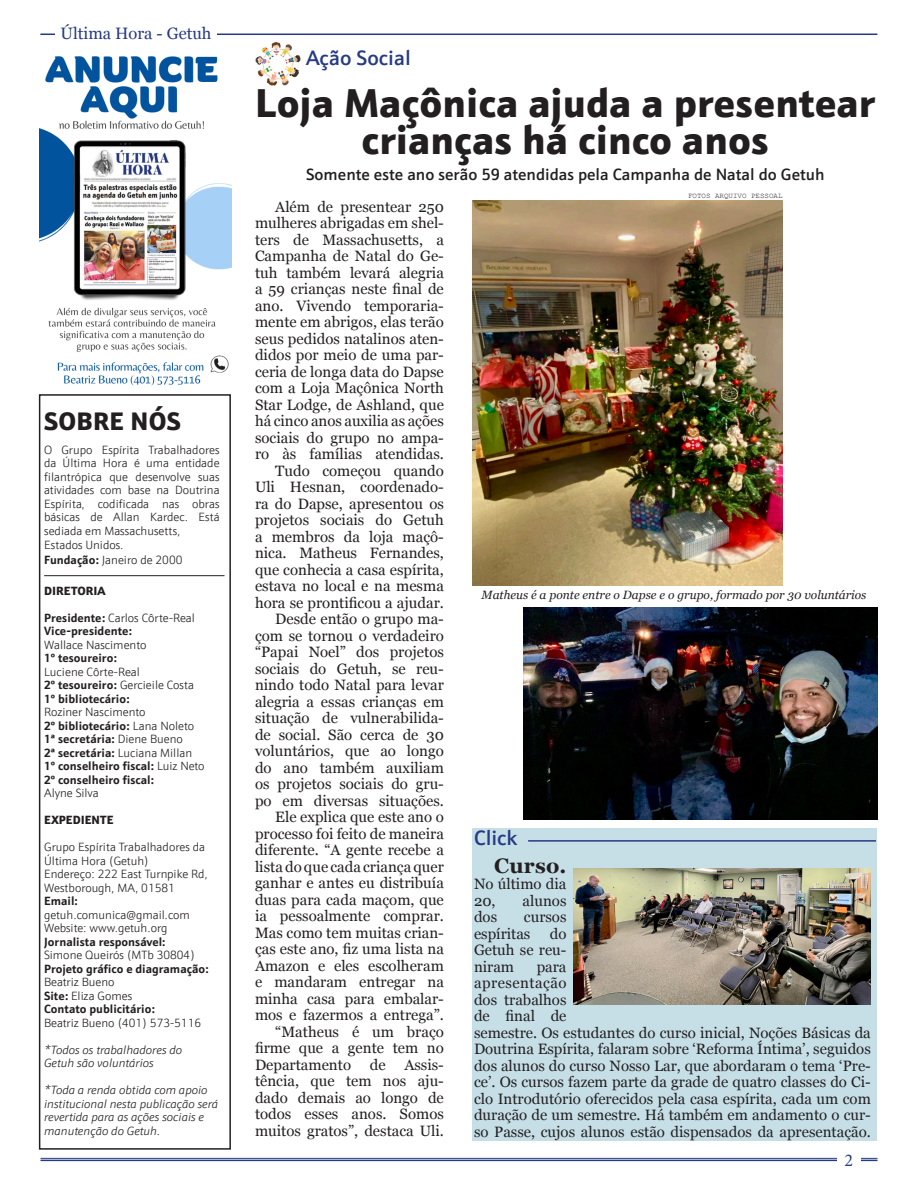
<style>
.page{position:relative;width:918px;height:1188px;background:#fff}
.page>*{position:absolute;margin:0;border:0;box-sizing:border-box;transform-origin:0 0}
.t1{font:900 40.5px/37.5px "Schnebel Sans ME";color:#231f20;text-align:center}
.t2{font:900 25.5px "Schnebel Sans ME";letter-spacing:.01em;color:#231f20}
.t3{font:500 21px "Schnebel Sans ME";color:#253b83}
.t4{font:700 21px "Georgia";letter-spacing:.01em;color:#231f20}
.t5{font:18px "Minion Pro";color:#263a84}
.t6{font:500 16.5px "Schnebel Sans ME";color:#231f20}
.t7{font:16.5px "Georgia";color:#263a84}
.t8{font:15px/16.5px "Georgia";color:#231f20;text-align:justify}
.t9{font:300 12px/13.5px "Schnebel Sans ME";color:#231f20}
.t10{font:700 12px "Schnebel Sans ME";color:#231f20}
.t11{font:italic 300 12px/13.5px "Schnebel Sans ME";color:#231f20}
.t12{font:italic 12px "Georgia";color:#231f20}
.t13{font:900 12px "Schnebel Sans ME";color:#231f20}
.t14{font:7.5px "Courier New";color:#231f20}
.s1{font-weight:700}
.s2{font-weight:300}
</style>
<div class="page">
<div style="left:472px;top:828px;width:406px;height:313px;background:#c6dfe7"></div>
<hr style="left:40px;top:34px;width:837px;height:1px;background:#273985">
<div style="left:39px;top:394px;width:192px;height:756px;border:2px solid #231f20"></div>
<div style="left:55px;top:27px;width:162px;height:14px;background:#fff"></div>
<hr style="left:40px;top:1158px;width:838px;height:1px;background:#263a84">
<hr style="left:40px;top:1160px;width:838px;height:1px;background:#263a84">
<div style="left:837px;top:1153px;width:24px;height:14px;background:#fff"></div>
<hr style="left:44px;top:575px;width:181px;height:1px;background:#231f20">
<img style="left:39px;top:56px;width:192px;height:330px">
<hr style="left:528px;top:840px;width:348px;height:2px;background:#263a84">
<img style="left:255px;top:42px;width:46px;height:44px">
<img style="left:472px;top:200px;width:311px;height:386px">
<img style="left:523px;top:607px;width:355px;height:213px">
<img style="left:573px;top:869px;width:298px;height:136px">
<p class="t7" style="left:61px;top:22px;width:152px">Última Hora - Getuh</p>
<p class="t2" style="left:44px;top:398px;width:138px">SOBRE NÓS</p>
<p class="t9" style="left:44px;top:443px;width:177px;text-align:justify">O Grupo Espírita Trabalhadores da Última Hora é uma entidade filantrópica que desenvolve suas atividades com base na Doutrina Espírita, codificada nas obras básicas de Allan Kardec. Está sediada em Massachusetts,</p>
<p class="t9" style="left:44px;top:538px;width:81px">Estados Unidos.</p>
<p class="t9" style="left:44px;top:553px;width:140px"><span class="s1">Fundação:</span> Janeiro de 2000</p>
<p class="t13" style="left:44px;top:580px;width:63px">DIRETORIA</p>
<p class="t9" style="left:44px;top:611px;width:152px"><span class="s1">Presidente:</span> Carlos Côrte-Real</p>
<p class="t10" style="left:44px;top:621px;width:90px">Vice-presidente:</p>
<p class="t9" style="left:44px;top:638px;width:104px">Wallace Nascimento</p>
<p class="t10" style="left:44px;top:648px;width:74px">1º tesoureiro:</p>
<p class="t9" style="left:44px;top:665px;width:97px">Luciene Côrte-Real</p>
<p class="t9" style="left:44px;top:678px;width:151px"><span class="s1">2º tesoureiro:</span> Gercieile Costa</p>
<p class="t10" style="left:44px;top:688px;width:87px">1º bibliotecário:</p>
<p class="t9" style="left:44px;top:705px;width:103px">Roziner Nascimento</p>
<p class="t10" style="left:44px;top:715px;width:151px">2º bibliotecário: <span class="s2">Lana Noleto</span></p>
<p class="t10" style="left:44px;top:729px;width:140px">1ª secretária: <span class="s2">Diene Bueno</span></p>
<p class="t10" style="left:44px;top:742px;width:150px">2ª secretária: <span class="s2">Luciana Millan</span></p>
<p class="t10" style="left:44px;top:756px;width:162px">1º conselheiro fiscal: <span class="s2">Luiz Neto</span></p>
<p class="t10" style="left:44px;top:769px;width:111px">2º conselheiro fiscal:</p>
<p class="t9" style="left:44px;top:786px;width:56px">Alyne Silva</p>
<p class="t13" style="left:44px;top:809px;width:71px">EXPEDIENTE</p>
<p class="t9" style="left:44px;top:840px;width:162px">Grupo Espírita Trabalhadores da<br>Última Hora (Getuh)</p>
<p class="t9" style="left:44px;top:867px;width:165px">Endereço: 222 East Turnpike Rd,<br>Westborough, MA, 01581</p>
<p class="t10" style="left:44px;top:891px;width:35px">Email:</p>
<p class="t9" style="left:44px;top:908px;width:147px">getuh.comunica@gmail.com</p>
<p class="t9" style="left:44px;top:921px;width:125px">Website: www.getuh.org</p>
<p class="t10" style="left:44px;top:931px;width:123px">Jornalista responsável:</p>
<p class="t9" style="left:44px;top:948px;width:152px">Simone Queirós (MTb 30804)</p>
<p class="t10" style="left:44px;top:958px;width:166px">Projeto gráfico e diagramação:</p>
<p class="t9" style="left:44px;top:975px;width:72px">Beatriz Bueno</p>
<p class="t9" style="left:44px;top:989px;width:90px"><span class="s1">Site:</span> Eliza Gomes</p>
<p class="t10" style="left:44px;top:999px;width:113px">Contato publicitário:</p>
<p class="t9" style="left:44px;top:1016px;width:158px">Beatriz Bueno (401) 573-5116</p>
<p class="t11" style="left:44px;top:1043px;width:140px">*Todos os trabalhadores do</p>
<p class="t11" style="left:44px;top:1056px;width:111px">Getuh são voluntários</p>
<p class="t11" style="left:44px;top:1083px;width:176px">*Toda a renda obtida com apoio institucional nesta publicação será revertida para as ações sociais e manutenção do Getuh.</p>
<p class="t3" style="left:306px;top:42px;width:106px">Ação Social</p>
<p class="t1" style="left:255px;top:80px;width:622px">Loja Maçônica ajuda a presentear crianças há cinco anos</p>
<p class="t8" style="left:255px;top:197px;width:190px;text-indent:20px">Além de presentear 250 mulheres abrigadas em shel&shy;ters de Massachusetts, a Campanha de Natal do Ge&shy;tuh também levará alegria a 59 crianças neste final de ano. Vivendo temporaria&shy;mente em abrigos, elas terão seus pedidos natalinos aten&shy;didos por meio de uma par&shy;ceria de longa data do Dapse com a Loja Maçônica North Star Lodge, de Ashland, que há cinco anos auxilia as ações sociais do grupo no ampa&shy;ro às famílias atendidas.</p>
<p class="t8" style="left:255px;top:461px;width:190px;text-indent:20px">Tudo começou quando Uli Hesnan, coordenado&shy;ra do Dapse, apresentou os projetos sociais do Getuh a membros da loja maçô&shy;nica. Matheus Fernandes, que conhecia a casa espírita, estava no local e na mesma hora se prontificou a ajudar.</p>
<p class="t8" style="left:255px;top:610px;width:190px;text-indent:20px">Desde então o grupo ma&shy;çom se tornou o verdadeiro “Papai Noel” dos projetos sociais do Getuh, se reu&shy;nindo todo Natal para levar alegria a essas crianças em situação de vulnerabilida&shy;de social. São cerca de 30 voluntários, que ao longo do ano também auxiliam os projetos sociais do gru&shy;po em diversas situações.</p>
<p class="t8" style="left:255px;top:808px;width:190px;text-indent:20px">Ele explica que este ano o processo foi feito de maneira diferente. “A gente recebe a lista do que cada criança quer ganhar e antes eu distribuía duas para cada maçom, que ia pessoalmente comprar.<br>Mas como tem muitas crian&shy;ças este ano, fiz uma lista na Amazon e eles escolheram e mandaram entregar na minha casa para embalar&shy;mos e fazermos a entrega”.</p>
<p class="t8" style="left:255px;top:1022px;width:190px;text-indent:20px">“Matheus é um braço firme que a gente tem no Departamento de Assis&shy;tência, que tem nos aju&shy;dado demais ao longo de todos esses anos. Somos muitos gratos”, destaca Uli.</p>
<p class="t6" style="left:306px;top:162px;width:520px">Somente este ano serão 59 atendidas pela Campanha de Natal do Getuh</p>
<p class="t14" style="left:688px;top:191px;width:96px">FOTOS ARQUIVO PESSOAL</p>
<p class="t12" style="left:482px;top:586px;width:386px">Matheus é a ponte entre o Dapse e o grupo, formado por 30 voluntários</p>
<p class="t3" style="left:474px;top:821px;width:45px">Click</p>
<p class="t4" style="left:494px;top:850px;width:74px">Curso.</p>
<p class="t8" style="left:474px;top:875px;width:94px">No último dia<br>20,</p>
<p class="t8" style="left:523px;top:892px;width:45px">alunos</p>
<p class="t8" style="left:474px;top:908px;width:25px">dos</p>
<p class="t8" style="left:474px;top:908px;width:94px;text-indent:50px">cursos espíritas</p>
<p class="t8" style="left:474px;top:925px;width:94px;text-indent:76px">do Getuh se reu&shy;niram</p>
<p class="t8" style="left:474px;top:958px;width:398px;text-align:left;text-indent:63px">para<br>apresentação<br>dos trabalhos<br>de final de<br>semestre. Os estudantes do curso inicial, Noções Básicas da Doutrina Espírita, falaram sobre ‘Reforma Íntima’, seguidos dos alunos do curso Nosso Lar, que abordaram o tema ‘Pre&shy;ce’. Os cursos fazem parte da grade de quatro classes do Ci&shy;clo Introdutório oferecidos pela casa espírita, cada um com duração de um semestre. Há também em andamento o cur&shy;so Passe, cujos alunos estão dispensados da apresentação.</p>
<p class="t5" style="left:844px;top:1148px;width:10px">2</p>
</div>
